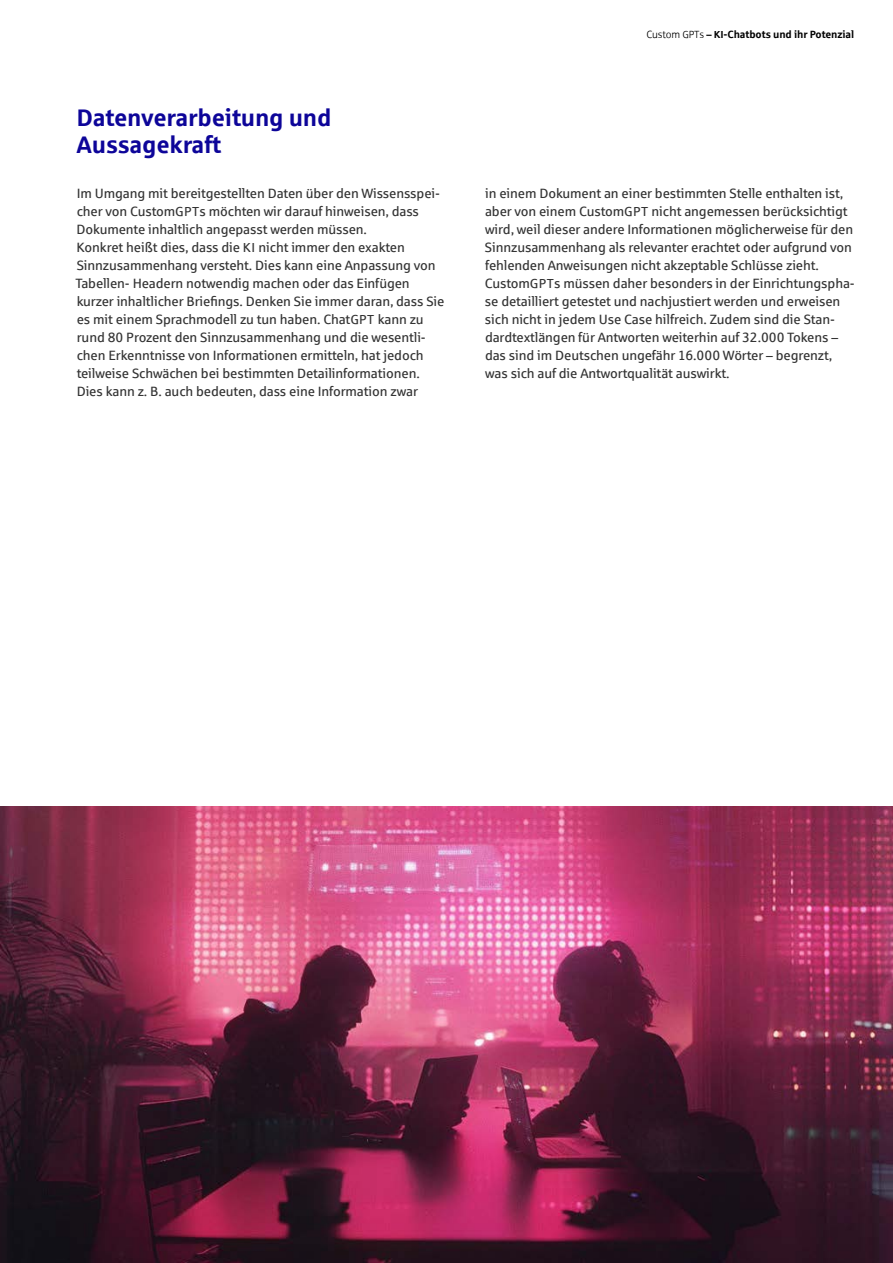
<style>
.page{position:relative;width:893px;height:1263px;background:#fff}
.page>*{position:absolute;margin:0;border:0;box-sizing:border-box;transform-origin:0 0}
.t1{font:700 24px/27px "Sparkasse Rg";letter-spacing:-.01em;color:#0d0599}
.t2{font:13.5px/18px "Sparkasse Rg";letter-spacing:-.01em;color:#333}
.t3{font:700 10.5px "Sparkasse Rg";letter-spacing:-.01em;color:#000}
.s1{font-family:"Sparkasse Lt";font-weight:400}
.s2{font-family:"Sparkasse Lt";font-weight:400;font-size:10.2px}
.s3{font-size:10.2px}
.s4{font-size:13.05px}
</style>
<div class="page">
<img style="left:0;top:806px;width:893px;height:457px">
<p class="t3" style="left:646px;top:27px;width:209px"><span class="s1">Custom</span> <span class="s2">GPT</span><span class="s1">s</span> – <span class="s3">KI</span>-Chatbots und ihr Potenzial</p>
<h1 class="t1" style="left:76px;top:103px;width:257px">Datenverarbeitung und<br>Aussagekraft</h1>
<p class="t2" style="left:75px;top:184px;width:370px">Im Umgang mit bereitgestellten Daten über den Wissensspei&shy;cher von Custom<span class="s4">GPT</span>s möchten wir darauf hinweisen, dass Dokumente inhaltlich angepasst werden müssen.<br>Konkret heißt dies, dass die <span class="s4">KI</span> nicht immer den exakten Sinnzusammenhang versteht. Dies kann eine Anpassung von Tabellen- Headern notwendig machen oder das Einfügen kurzer inhaltlicher Briefings. Denken Sie immer daran, dass Sie es mit einem Sprachmodell zu tun haben. Chat<span class="s4">GPT</span> kann zu rund 80 Prozent den Sinnzusammenhang und die wesentli&shy;chen Erkenntnisse von Informationen ermitteln, hat jedoch teilweise Schwächen bei bestimmten Detailinformationen.<br>Dies kann z. B. auch bedeuten, dass eine Information zwar</p>
<p class="t2" style="left:485px;top:184px;width:371px">in einem Dokument an einer bestimmten Stelle enthalten ist, aber von einem Custom<span class="s4">GPT</span> nicht angemessen berücksichtigt wird, weil dieser andere Informationen möglicherweise für den Sinnzusammenhang als relevanter erachtet oder aufgrund von fehlenden Anweisungen nicht akzeptable Schlüsse zieht.<br>Custom<span class="s4">GPT</span>s müssen daher besonders in der Einrichtungspha&shy;se detailliert getestet und nachjustiert werden und erweisen sich nicht in jedem Use Case hilfreich. Zudem sind die Stan&shy;dardtextlängen für Antworten weiterhin auf 32.000 Tokens – das sind im Deutschen ungefähr 16.000 Wörter – begrenzt, was sich auf die Antwortqualität auswirkt.</p>
</div>
